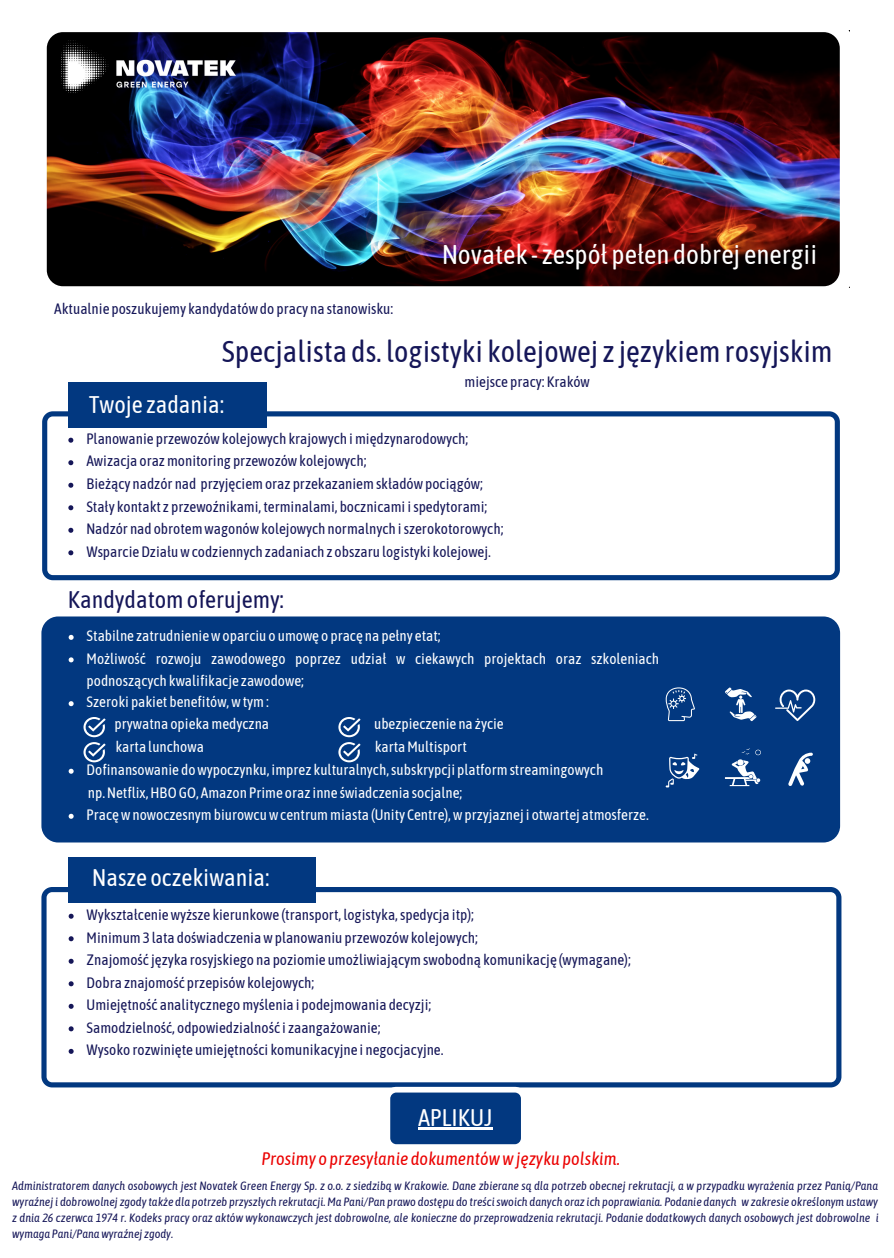
<style>
.page{position:relative;width:894px;height:1258px;background:#fff}
.page>*{position:absolute;margin:0;border:0;box-sizing:border-box;transform-origin:0 0}
.t1{font:30px "Asap Condensed";color:#151658}
.t2{font:27px "Asap Condensed";color:#fff}
.t3{font:24px "Asap Condensed";color:#fff}
.t4{font:24px "Asap Condensed";color:#151658}
.t5{font:italic 18px "Asap Condensed";color:#eb0000}
.t6{font:15px "Asap Condensed";color:#151658}
.t7{font:15px/22.5px "Asap Condensed";color:#fff}
.t8{font:italic 12px/15.9px "Asap Condensed";color:#151658;text-align:justify}
</style>
<div class="page">
<svg style="left:42px;top:411px;width:797px;height:169px"></svg>
<div style="left:68px;top:383px;width:198px;height:45px;background:#023880"></div>
<div style="left:41px;top:616px;width:800px;height:227px;background:#023880"></div>
<svg style="left:69px;top:635px;width:5px;height:5px"></svg>
<svg style="left:69px;top:657px;width:5px;height:5px"></svg>
<svg style="left:69px;top:701px;width:5px;height:5px"></svg>
<svg style="left:69px;top:769px;width:5px;height:5px"></svg>
<svg style="left:69px;top:814px;width:5px;height:5px"></svg>
<svg style="left:665px;top:754px;width:34px;height:33px"></svg>
<svg style="left:724px;top:687px;width:32px;height:34px"></svg>
<svg style="left:665px;top:687px;width:29px;height:34px"></svg>
<svg style="left:41px;top:887px;width:800px;height:200px"></svg>
<div style="left:68px;top:857px;width:248px;height:45px;background:#023880"></div>
<svg style="left:384px;top:1087px;width:142px;height:58px"></svg>
<img style="left:46px;top:30px;width:804px;height:258px">
<svg style="left:83px;top:717px;width:23px;height:45px"></svg>
<svg style="left:338px;top:717px;width:22px;height:45px"></svg>
<img style="left:61px;top:39px;width:175px;height:55px">
<svg style="left:774px;top:689px;width:41px;height:32px"></svg>
<svg style="left:787px;top:753px;width:25px;height:33px"></svg>
<svg style="left:724px;top:748px;width:36px;height:38px"></svg>
<svg style="left:69px;top:914px;width:5px;height:5px"></svg>
<svg style="left:69px;top:936px;width:5px;height:5px"></svg>
<svg style="left:69px;top:959px;width:5px;height:5px"></svg>
<svg style="left:69px;top:981px;width:5px;height:5px"></svg>
<svg style="left:69px;top:1004px;width:5px;height:5px"></svg>
<svg style="left:69px;top:1026px;width:5px;height:5px"></svg>
<svg style="left:69px;top:1049px;width:5px;height:5px"></svg>
<hr style="left:418px;top:1128px;width:74px;height:2px;background:#fff">
<svg style="left:68px;top:438px;width:5px;height:5px"></svg>
<svg style="left:68px;top:460px;width:5px;height:5px"></svg>
<svg style="left:68px;top:483px;width:5px;height:5px"></svg>
<svg style="left:68px;top:505px;width:5px;height:5px"></svg>
<svg style="left:68px;top:528px;width:5px;height:5px"></svg>
<svg style="left:68px;top:550px;width:5px;height:5px"></svg>
<p class="t6" style="left:54px;top:300px;width:340px">Aktualnie poszukujemy kandydatówdo pracy na stanowisku:</p>
<p class="t2" style="left:442px;top:238px;width:376px">Novatek - zespół pełen dobrej energii</p>
<p class="t1" style="left:222px;top:334px;width:612px">Specjalista ds. logistyki kolejowej z językiemrosyjskim</p>
<p class="t6" style="left:464px;top:373px;width:127px">miejsce pracy: Kraków</p>
<p class="t3" style="left:89px;top:390px;width:137px">Twoje zadania:</p>
<p class="t6" style="left:86px;top:430px;width:383px">Planowanie przewozówkolejowych krajowych imiędzynarodowych;</p>
<p class="t6" style="left:86px;top:452px;width:281px">Awizacja orazmonitoring przewozówkolejowych;</p>
<p class="t6" style="left:86px;top:475px;width:398px">Bieżący nadzór nad przyjęciemoraz przekazaniemskładówpociągów;</p>
<p class="t6" style="left:86px;top:497px;width:402px">Stały kontakt z przewoźnikami,terminalami, bocznicami ispedytorami;</p>
<p class="t6" style="left:86px;top:520px;width:418px">Nadzór nad obrotemwagonówkolejowych normalnych iszerokotorowych;</p>
<p class="t6" style="left:86px;top:542px;width:406px">WsparcieDziałuwcodziennych zadaniach z obszaru logistyki kolejowej.</p>
<p class="t4" style="left:68px;top:586px;width:218px">Kandydatomoferujemy:</p>
<p class="t7" style="left:87px;top:624px;width:355px">Stabilne zatrudnieniewoparciu o umowę o pracę na pełny etat;</p>
<p class="t7" style="left:87px;top:647px;width:574px">Możliwość rozwoju zawodowego poprzez udział w ciekawych projektach oraz szkoleniach podnoszących kwalifikacje zawodowe;</p>
<p class="t7" style="left:87px;top:691px;width:184px">Szeroki pakiet benefitów,wtym:</p>
<p class="t7" style="left:115px;top:712px;width:156px">prywatna opiekamedyczna</p>
<p class="t7" style="left:374px;top:712px;width:131px">ubezpieczenie na życie</p>
<p class="t7" style="left:115px;top:736px;width:90px">karta lunchowa</p>
<p class="t7" style="left:374px;top:736px;width:93px">kartaMultisport</p>
<p class="t7" style="left:88px;top:781px;width:376px">np.Netflix,HBOGO, Amazon Prime oraz inne świadczenia socjalne;</p>
<p class="t7" style="left:87px;top:758px;width:518px">Dofinansowanie dowypoczynku, imprez kulturalnych,subskrypcji platformstreamingowych</p>
<p class="t7" style="left:87px;top:803px;width:563px">Pracęwnowoczesnymbiurowcuwcentrummiasta (Unity Centre),wprzyjaznej i otwartej atmosferze.</p>
<p class="t3" style="left:92px;top:864px;width:179px">Nasze oczekiwania:</p>
<p class="t6" style="left:87px;top:906px;width:389px">Wykształceniewyższe kierunkowe (transport, logistyka,spedycja itp);</p>
<p class="t6" style="left:87px;top:928px;width:393px">Minimum3 lata doświadczeniawplanowaniu przewozówkolejowych;</p>
<p class="t6" style="left:87px;top:951px;width:545px">Znajomość języka rosyjskiego na poziomie umożliwiającymswobodną komunikację (wymagane);</p>
<p class="t6" style="left:87px;top:973px;width:229px">Dobra znajomość przepisówkolejowych;</p>
<p class="t6" style="left:87px;top:996px;width:346px">Umiejętność analitycznegomyślenia i podejmowania decyzji;</p>
<p class="t6" style="left:87px;top:1018px;width:295px">Samodzielność, odpowiedzialność i zaangażowanie;</p>
<p class="t6" style="left:87px;top:1041px;width:358px">Wysoko rozwinięte umiejętności komunikacyjne i negocjacyjne.</p>
<p class="t3" style="left:418px;top:1103px;width:76px">APLIKUJ</p>
<p class="t5" style="left:261px;top:1148px;width:360px">Prosimy o przesyłanie dokumentówwjęzyku polskim.</p>
<p class="t8" style="left:12px;top:1178px;width:867px">Administratorem danych osobowych jest Novatek Green Energy Sp. z o.o. z siedzibą w Krakowie. Dane zbierane są dla potrzeb obecnej rekrutacji, a w przypadku wyrażenia przez Panią/Pana wyraźnej i dobrowolnej zgodytakże dla potrzeb przyszłych rekrutacji.Ma Pani/Pan prawo dostępu do treściswoich danych oraz ich poprawiania. Podanie danych w zakresie określonym ustawy z dnia 26 czerwca 1974 r. Kodeks pracy oraz aktów wykonawczych jest dobrowolne, ale konieczne do przeprowadzenia rekrutacji. Podanie dodatkowych danych osobowych jest dobrowolne i wymaga Pani/Panawyraźnej zgody.</p>
</div>
